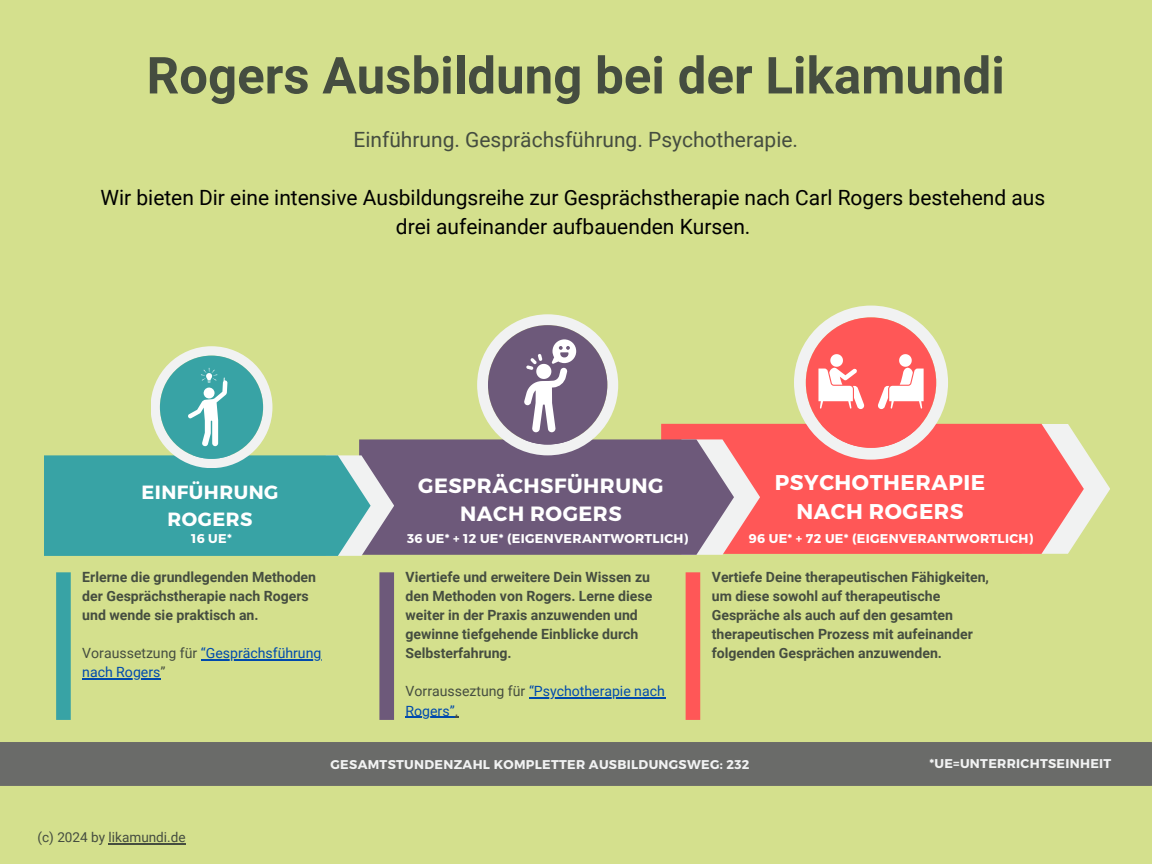
<style>
.page{position:relative;width:1152px;height:864px;background:#d4e08d}
.page>*{position:absolute;margin:0;border:0;box-sizing:border-box;transform-origin:0 0}
.t1{font:700 51px "Roboto";color:#454d40}
.t2{font:700 21.3px/29.5px "Montserrat";letter-spacing:.025em;color:#fff;text-align:center}
.t3{font:21px/29.2px "Roboto";color:#000;text-align:center}
.t4{font:21px "Roboto";color:#454d40}
.t5{font:700 20.7px/27.9px "Montserrat";letter-spacing:.025em;color:#fff;text-align:center}
.t6{font:700 19.2px/26.7px "Montserrat";letter-spacing:.025em;color:#fff;text-align:center}
.t7{font:700 14.1px/19.2px "Roboto";color:#454d40}
.t8{font:14.1px "Roboto";color:#004aad}
.t9{font:13.65px "Roboto";color:#454d40}
.t10{font:700 12.75px "Montserrat";letter-spacing:.025em;color:#fff}
.t11{font:700 12.75px "Montserrat";letter-spacing:.025em;color:#f1f2f2}
.s1{color:#454d40}
</style>
<div class="page">
<svg style="left:1084px;top:449px;width:26px;height:80px"></svg>
<svg style="left:661px;top:424px;width:423px;height:130px;background:#fd6160"></svg>
<div style="left:56px;top:572px;width:15px;height:148px;background:#38a3a5"></div>
<div style="left:379px;top:572px;width:15px;height:148px;background:#6d597a"></div>
<div style="left:686px;top:572px;width:14px;height:148px;background:#ff5757"></div>
<svg style="left:794px;top:306px;width:154px;height:154px;background:#f69a90"></svg>
<svg style="left:734px;top:440px;width:26px;height:114px;background:#fa8d8d"></svg>
<svg style="left:394px;top:439px;width:340px;height:116px;background:#756180"></svg>
<svg style="left:44px;top:346px;width:350px;height:210px"></svg>
<svg style="left:477px;top:314px;width:141px;height:141px;background:#a69ea2"></svg>
<div style="left:0;top:742px;width:1152px;height:44px;background:#6a6b69"></div>
<hr style="left:201px;top:659px;width:120px;height:1px;background:#004aad">
<hr style="left:82px;top:678px;width:78px;height:2px;background:#004aad">
<hr style="left:529px;top:698px;width:136px;height:1px;background:#004aad">
<hr style="left:406px;top:717px;width:49px;height:1px;background:#004aad">
<hr style="left:109px;top:843px;width:77px;height:1px;background:#454d40">
<h3 class="t1" style="left:147px;top:46px;width:860px">Rogers Ausbildung bei der Likamundi</h3>
<p class="t4" style="left:354px;top:128px;width:446px">Einführung. Gesprächsführung. Psychotherapie.</p>
<h3 class="t3" style="left:100px;top:183px;width:946px">Wir bieten Dir eine intensive Ausbildungsreihe zur Gesprächstherapie nach Carl Rogers bestehend aus drei aufeinander aufbauenden Kursen.</h3>
<h1 class="t6" style="left:142px;top:478px;width:138px">EINFÜHRUNG<br>ROGERS</h1>
<p class="t10" style="left:191px;top:530px;width:42px">16 UE*</p>
<p class="t7" style="left:82px;top:567px;width:235px">Erlerne die grundlegenden Methoden der Gesprächstherapie nach Rogers und wende sie praktisch an.</p>
<p class="t8" style="left:82px;top:645px;width:241px"><span class="s1">Voraussetzung für</span> “Gesprächsführung</p>
<h4 class="t8" style="left:82px;top:664px;width:85px">nach Rogers<span class="s1">”</span></h4>
<p class="t5" style="left:418px;top:471px;width:247px">GESPRÄCHSFÜHRUNG<br>NACH ROGERS</p>
<h5 class="t2" style="left:775px;top:466px;width:212px">PSYCHOTHERAPIE<br>NACH ROGERS</h5>
<h4 class="t10" style="left:407px;top:530px;width:283px">36 UE* + 12 UE* (EIGENVERANTWORTLICH)</h4>
<p class="t10" style="left:749px;top:530px;width:286px">96 UE* + 72 UE* (EIGENVERANTWORTLICH)</p>
<h2 class="t7" style="left:406px;top:567px;width:248px">Viertiefe und erweitere Dein Wissen zu den Methoden von Rogers. Lerne diese weiter in der Praxis anzuwenden und gewinne tiefgehende Einblicke durch Selbsterfahrung.</h2>
<h4 class="t8" style="left:406px;top:683px;width:261px"><span class="s1">Vorrausseztung für</span> “Psychotherapie nach</h4>
<h4 class="t8" style="left:406px;top:703px;width:54px">Rogers”<span class="s1">.</span></h4>
<h5 class="t7" style="left:712px;top:567px;width:279px">Vertiefe Deine therapeutischen Fähigkeiten, um diese sowohl auf therapeutische Gespräche als auch auf den gesamten therapeutischen Prozess mit aufeinander folgenden Gesprächen anzuwenden.</h5>
<h5 class="t11" style="left:331px;top:756px;width:420px">GESAMTSTUNDENZAHL KOMPLETTER AUSBILDUNGSWEG: 232</h5>
<h4 class="t11" style="left:929px;top:755px;width:184px">*UE=UNTERRICHTSEINHEIT</h4>
<p class="t9" style="left:38px;top:829px;width:150px">(c) 2024 by likamundi.de</p>
</div>
